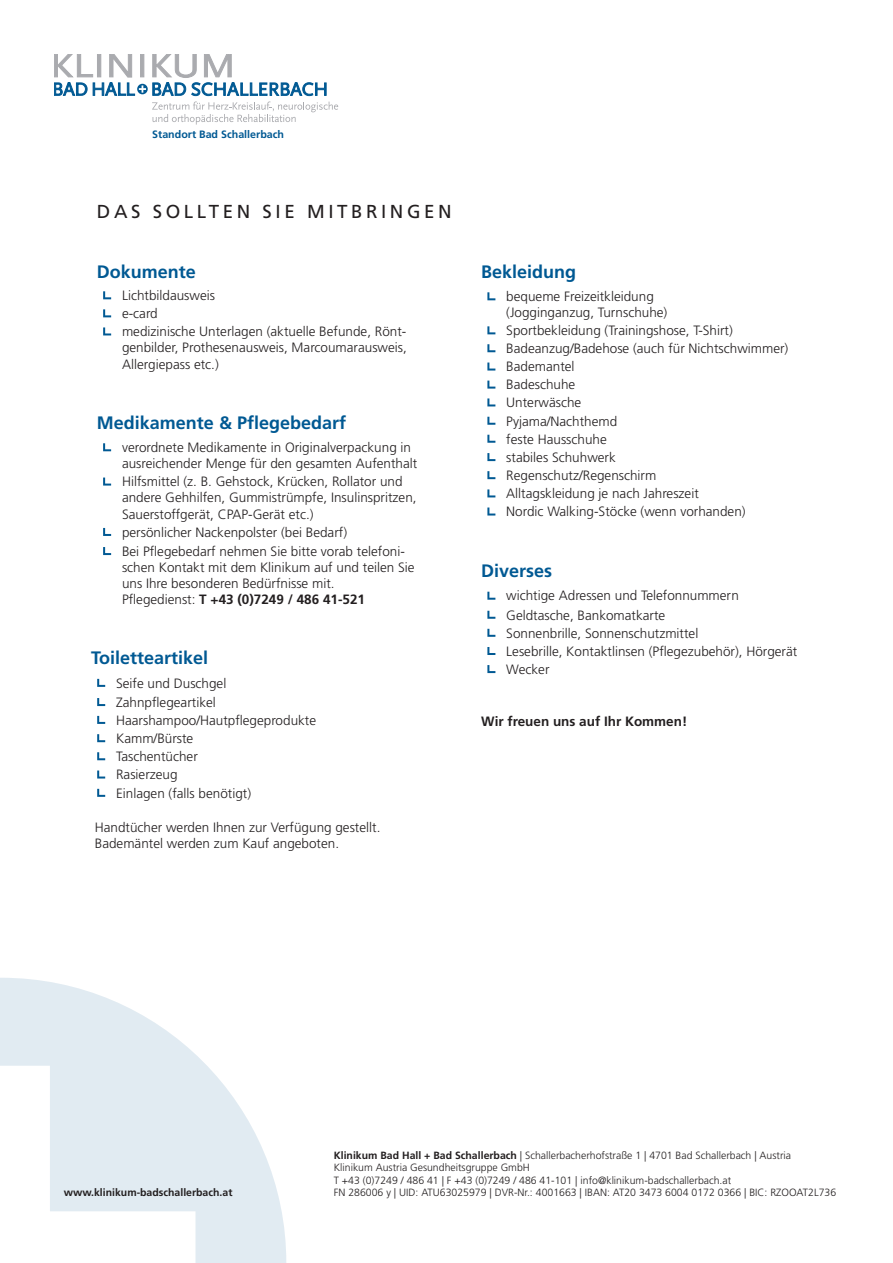
<style>
.page{position:relative;width:893px;height:1263px;background:#fff}
.page>*{position:absolute;margin:0;border:0;box-sizing:border-box;transform-origin:0 0}
.t1{font:18.75px "Frutiger LT";letter-spacing:.19em;color:#231f20}
.t2{font:700 18px "Frutiger LT";color:#005993}
.t3{font:300 13.5px/16.2px "Frutiger LT";color:#231f20}
.t4{font:700 13.5px "Frutiger LT";color:#231f20}
.t5{font:700 10.65px "Frutiger LT";color:#005993}
.t6{font:300 10.5px/12.6px "Frutiger LT";color:#231f20}
.t7{font:700 10.5px "Frutiger LT";color:#231f20}
.s1{font-weight:700}
</style>
<div class="page">
<svg style="left:0;top:978px;width:286px;height:285px;fill:#e1ebf2"></svg>
<svg style="left:103px;top:291px;width:8px;height:8px"></svg>
<svg style="left:103px;top:309px;width:8px;height:8px"></svg>
<svg style="left:103px;top:327px;width:8px;height:8px"></svg>
<svg style="left:103px;top:443px;width:8px;height:8px"></svg>
<svg style="left:103px;top:477px;width:8px;height:9px"></svg>
<svg style="left:103px;top:528px;width:8px;height:8px"></svg>
<svg style="left:103px;top:547px;width:8px;height:8px"></svg>
<svg style="left:97px;top:679px;width:8px;height:8px"></svg>
<svg style="left:97px;top:698px;width:8px;height:8px"></svg>
<svg style="left:97px;top:716px;width:8px;height:8px"></svg>
<svg style="left:97px;top:734px;width:8px;height:8px"></svg>
<svg style="left:97px;top:752px;width:8px;height:8px"></svg>
<svg style="left:97px;top:770px;width:8px;height:8px"></svg>
<svg style="left:97px;top:789px;width:8px;height:8px"></svg>
<svg style="left:487px;top:292px;width:8px;height:8px"></svg>
<svg style="left:487px;top:326px;width:8px;height:8px"></svg>
<svg style="left:487px;top:344px;width:8px;height:8px"></svg>
<svg style="left:487px;top:362px;width:8px;height:9px"></svg>
<svg style="left:487px;top:381px;width:8px;height:8px"></svg>
<svg style="left:487px;top:398px;width:8px;height:8px"></svg>
<svg style="left:487px;top:417px;width:8px;height:8px"></svg>
<svg style="left:487px;top:435px;width:8px;height:8px"></svg>
<svg style="left:487px;top:453px;width:8px;height:8px"></svg>
<svg style="left:487px;top:471px;width:8px;height:8px"></svg>
<svg style="left:487px;top:489px;width:8px;height:8px"></svg>
<svg style="left:487px;top:507px;width:8px;height:8px"></svg>
<svg style="left:487px;top:592px;width:8px;height:8px"></svg>
<svg style="left:487px;top:611px;width:8px;height:8px"></svg>
<svg style="left:487px;top:629px;width:8px;height:8px"></svg>
<svg style="left:487px;top:647px;width:8px;height:8px"></svg>
<svg style="left:487px;top:665px;width:8px;height:8px"></svg>
<div style="left:137px;top:84px;width:11px;height:10px;background:#075d95;border-radius:50%"></div>
<svg style="left:54px;top:54px;width:92px;height:42px"></svg>
<hr style="left:140px;top:54px;width:4px;height:23px;background:#aaabaf">
<svg style="left:152px;top:54px;width:186px;height:71px"></svg>
<p class="t5" style="left:152px;top:128px;width:133px">Standort Bad Schallerbach</p>
<h1 class="t1" style="left:97px;top:201px;width:356px">DAS SOLLTEN SIE MITBRINGEN</h1>
<h2 class="t2" style="left:97px;top:261px;width:101px">Dokumente</h2>
<p class="t3" style="left:122px;top:288px;width:95px">Lichtbildausweis</p>
<p class="t3" style="left:122px;top:324px;width:286px;text-align:justify">medizinische Unterlagen (aktuelle Befunde, Rönt&shy;genbilder, Prothesenausweis, Marcoumarausweis, Allergiepass etc.)</p>
<p class="t3" style="left:122px;top:306px;width:37px">e-card</p>
<h2 class="t2" style="left:97px;top:412px;width:251px">Medikamente &amp; Pflegebedarf</h2>
<p class="t3" style="left:122px;top:439px;width:297px">verordnete Medikamente in Originalverpackung in ausreichender Menge für den gesamten Aufenthalt</p>
<p class="t3" style="left:122px;top:474px;width:296px">Hilfsmittel (z. B. Gehstock, Krücken, Rollator und andere Gehhilfen, Gummistrümpfe, Insulinspritzen,<br>Sauerstoffgerät, CPAP-Gerät etc.)</p>
<p class="t3" style="left:122px;top:523px;width:284px;line-height:18.8px">persönlicher Nackenpolster (bei Bedarf)<br>Bei Pflegebedarf nehmen Sie bitte vorab telefoni-</p>
<p class="t3" style="left:122px;top:559px;width:294px">schen Kontakt mit dem Klinikum auf und teilen Sie uns Ihre besonderen Bedürfnisse mit.<br>Pflegedienst: <span class="s1">T +43 (0)7249 / 486 41-521</span></p>
<h2 class="t2" style="left:91px;top:647px;width:119px">Toiletteartikel</h2>
<p class="t3" style="left:116px;top:674px;width:112px;line-height:19.2px">Seife und Duschgel<br>Zahnpflegeartikel</p>
<p class="t3" style="left:116px;top:730px;width:79px">Kamm/Bürste</p>
<p class="t3" style="left:116px;top:766px;width:137px;line-height:18.3px">Rasierzeug<br>Einlagen (falls benötigt)</p>
<p class="t3" style="left:116px;top:712px;width:202px">Haarshampoo/Hautpflegeprodukte</p>
<p class="t3" style="left:116px;top:749px;width:83px">Taschentücher</p>
<p class="t3" style="left:95px;top:819px;width:287px">Handtücher werden Ihnen zur Verfügung gestellt.<br>Bademäntel werden zum Kauf angeboten.</p>
<h2 class="t2" style="left:481px;top:261px;width:97px">Bekleidung</h2>
<p class="t3" style="left:506px;top:289px;width:163px">bequeme Freizeitkleidung (Jogginganzug, Turnschuhe)</p>
<p class="t3" style="left:506px;top:323px;width:228px">Sportbekleidung (Trainingshose, T-Shirt)</p>
<p class="t3" style="left:506px;top:359px;width:70px">Bademantel</p>
<p class="t3" style="left:506px;top:395px;width:77px">Unterwäsche</p>
<p class="t3" style="left:506px;top:341px;width:284px">Badeanzug/Badehose (auch für Nichtschwimmer)</p>
<p class="t3" style="left:506px;top:377px;width:71px">Badeschuhe</p>
<p class="t3" style="left:506px;top:413px;width:112px">Pyjama/Nachthemd</p>
<p class="t3" style="left:506px;top:431px;width:102px">feste Hausschuhe</p>
<p class="t3" style="left:506px;top:449px;width:111px">stabiles Schuhwerk</p>
<p class="t3" style="left:506px;top:467px;width:152px">Regenschutz/Regenschirm</p>
<p class="t3" style="left:506px;top:486px;width:194px">Alltagskleidung je nach Jahreszeit</p>
<p class="t3" style="left:506px;top:504px;width:241px">Nordic Walking-Stöcke (wenn vorhanden)</p>
<h2 class="t2" style="left:481px;top:560px;width:73px">Diverses</h2>
<p class="t3" style="left:506px;top:586px;width:234px;line-height:19.2px">wichtige Adressen und Telefonnummern<br>Geldtasche, Bankomatkarte</p>
<p class="t3" style="left:506px;top:643px;width:293px">Lesebrille, Kontaktlinsen (Pflegezubehör), Hörgerät</p>
<p class="t3" style="left:506px;top:625px;width:194px">Sonnenbrille, Sonnenschutzmittel</p>
<p class="t3" style="left:506px;top:661px;width:45px">Wecker</p>
<p class="t4" style="left:481px;top:714px;width:208px">Wir freuen uns auf Ihr Kommen!</p>
<p class="t6" style="left:334px;top:1149px;width:459px"><span class="s1">Klinikum Bad Hall + Bad Schallerbach</span> | Schallerbacherhofstraße 1 | 4701 Bad Schallerbach | Austria<br>Klinikum Austria Gesundheitsgruppe GmbH<br>T +43 (0)7249 / 486 41 | F +43 (0)7249 / 486 41-101 | info@klinikum-badschallerbach.at</p>
<p class="t7" style="left:64px;top:1186px;width:170px">www.klinikum-badschallerbach.at</p>
<p class="t6" style="left:334px;top:1186px;width:504px">FN 286006 y | UID: ATU63025979 | DVR-Nr.: 4001663 | IBAN: AT20 3473 6004 0172 0366 | BIC: RZOOAT2L736</p>
</div>
